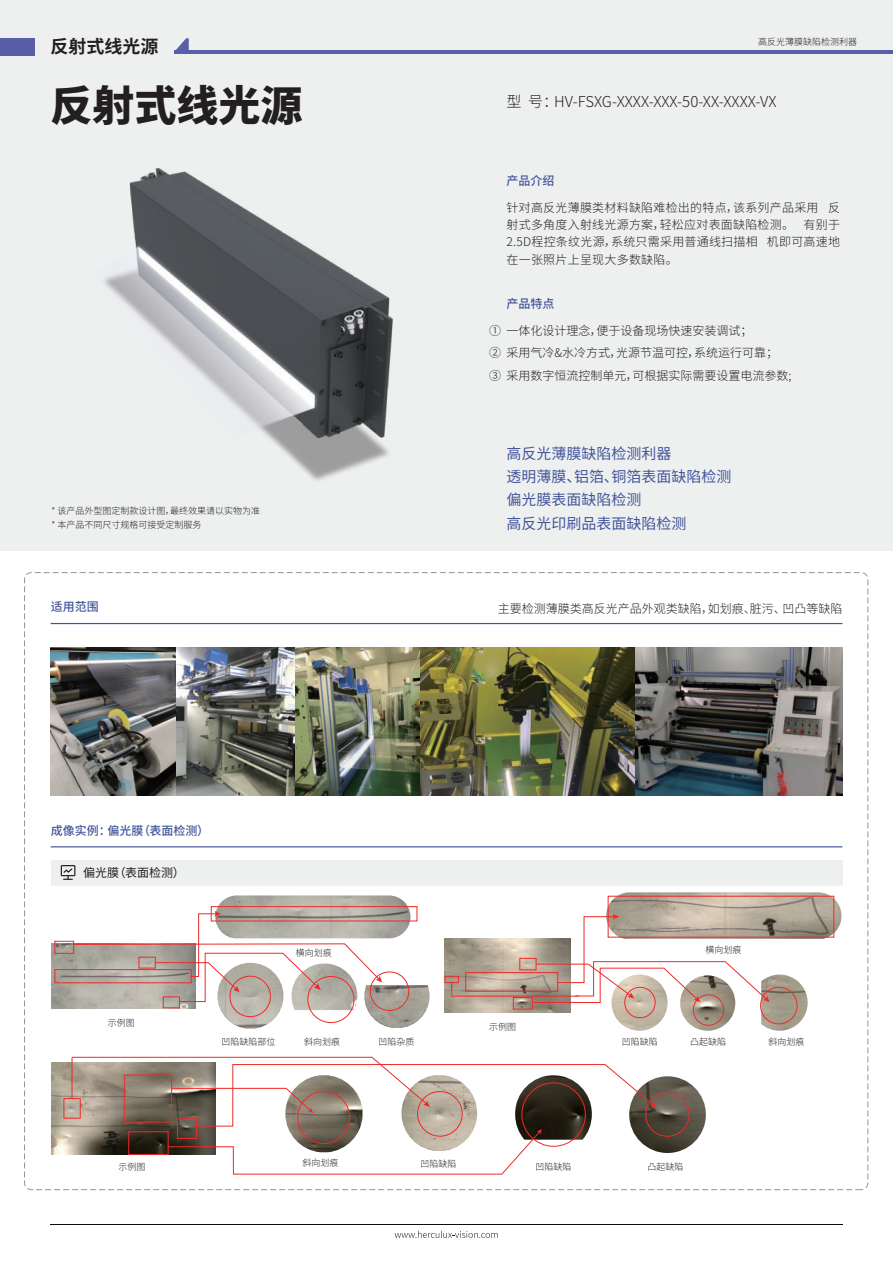
<style>
.page{position:relative;width:893px;height:1263px;background:#fff}
.page>*{position:absolute;margin:0;border:0;box-sizing:border-box;transform-origin:0 0}
.t1{font:800 42px "Source Han Sans CN";color:#231f20}
.t2{font:700 18px "Source Han Sans CN";color:#231f20}
.t3{font:15px/23.4px "Source Han Sans CN";color:#43559a}
.t4{font:300 15px "Source Han Sans CN";color:#231f20}
.t5{font:300 12px/17.4px "Source Han Sans CN";color:#231f20}
.t6{font:500 12px "Source Han Sans CN";color:#43559a}
.t7{font:12px "Source Han Sans CN";color:#231f20}
.t8{font:300 9px/14.4px "Source Han Sans CN";color:#231f20}
</style>
<div class="page">
<hr style="left:50px;top:1224px;width:793px;height:1px;background:#0e0c0d">
<svg style="left:395px;top:1231px;width:103px;height:7px"></svg>
<div style="left:0;top:0;width:893px;height:550px;background:#eef0f0"></div>
<img style="left:104px;top:168px;width:289px;height:302px">
<hr style="left:174px;top:50px;width:719px;height:4px;background:#595ea9">
<div style="left:0;top:38px;width:35px;height:17px;background:#595ea9"></div>
<svg style="left:176px;top:38px;width:13px;height:12px"></svg>
<hr style="left:51px;top:623px;width:791px;height:1px;background:#43559a">
<hr style="left:51px;top:846px;width:791px;height:1px;background:#43559a">
<img style="left:51px;top:647px;width:791px;height:149px">
<img style="left:52px;top:944px;width:144px;height:65px">
<div style="left:54px;top:969px;width:138px;height:14px;border:1px solid #ee2a29"></div>
<img style="left:215px;top:895px;width:195px;height:43px;border-radius:21px">
<div style="left:211px;top:906px;width:206px;height:15px;border:1px solid #ee2a29"></div>
<img style="left:217px;top:963px;width:66px;height:66px;border-radius:32px">
<div style="left:230px;top:976px;width:41px;height:41px;border:1px solid #ee2a29;border-radius:50%"></div>
<img style="left:292px;top:1002px;width:65px;height:8px">
<div style="left:163px;top:996px;width:17px;height:12px;border:1px solid #ee2a29"></div>
<img style="left:365px;top:985px;width:64px;height:43px">
<div style="left:370px;top:971px;width:39px;height:40px;border:1px solid #ee2a29;border-radius:50%"></div>
<div style="left:54px;top:941px;width:20px;height:13px;border:1px solid #ee2a29"></div>
<img style="left:445px;top:938px;width:126px;height:75px">
<img style="left:606px;top:892px;width:235px;height:47px">
<img style="left:611px;top:974px;width:57px;height:57px;border-radius:28px">
<img style="left:680px;top:975px;width:55px;height:56px;border-radius:28px">
<img style="left:761px;top:974px;width:47px;height:57px">
<div style="left:624px;top:987px;width:32px;height:31px;border:1px solid #ee2a29;border-radius:50%"></div>
<div style="left:693px;top:994px;width:31px;height:32px;border:1px solid #ee2a29;border-radius:50%"></div>
<div style="left:760px;top:987px;width:37px;height:37px;border:1px solid #ee2a29;border-radius:50%"></div>
<div style="left:513px;top:997px;width:20px;height:12px;border:1px solid #ee2a29"></div>
<div style="left:445px;top:976px;width:14px;height:7px;border:1px solid #ee2a29"></div>
<div style="left:608px;top:896px;width:226px;height:41px;border:1px solid #ee2a29"></div>
<img style="left:52px;top:1063px;width:19px;height:92px">
<img style="left:629px;top:1076px;width:77px;height:77px;border-radius:38px">
<div style="left:645px;top:1092px;width:44px;height:44px;border:1px solid #ee2a29;border-radius:50%"></div>
<svg style="left:71px;top:1056px;width:586px;height:119px"></svg>
<svg style="left:73px;top:911px;width:309px;height:91px"></svg>
<svg style="left:451px;top:914px;width:319px;height:89px"></svg>
<div style="left:51px;top:860px;width:791px;height:25px;background:#eef0f0"></div>
<div style="left:61px;top:865px;width:14px;height:11px;border:1px solid #231f20"></div>
<svg style="left:62px;top:867px;width:12px;height:13px"></svg>
<h2 class="t2" style="left:51px;top:36px;width:109px">反射式线光源</h2>
<p class="t8" style="left:758px;top:35px;width:100px">高反光薄膜缺陷检测利器</p>
<h1 class="t1" style="left:51px;top:82px;width:253px">反射式线光源</h1>
<p class="t4" style="left:507px;top:93px;width:271px">型 号：HV-FSXG-XXXX-XXX-50-XX-XXXX-VX</p>
<p class="t6" style="left:507px;top:174px;width:49px">产品介绍</p>
<p class="t5" style="left:507px;top:199px;width:335px;text-align:justify">针对高反光薄膜类材料缺陷难检出的特点，该系列产品采用 反射式多角度入射线光源方案，轻松应对表面缺陷检测。 有别于2.5D程控条纹光源，系统只需采用普通线扫描相 机即可高速地在一张照片上呈现大多数缺陷。</p>
<p class="t6" style="left:507px;top:297px;width:49px">产品特点</p>
<p class="t8" style="left:52px;top:503px;width:210px">* 该产品外型图定制款设计图，最终效果请以实物为准* 本产品不同尺寸规格可接受定制服务</p>
<p class="t6" style="left:51px;top:600px;width:49px">适用范围</p>
<p class="t5" style="left:489px;top:319px;width:304px;line-height:22.5px">① 一体化设计理念，便于设备现场快速安装调试；<br>② 采用气冷&amp;水冷方式，光源节温可控，系统运行可靠；<br>③ 采用数字恒流控制单元，可根据实际需要设置电流参数;</p>
<p class="t3" style="left:507px;top:442px;width:227px">高反光薄膜缺陷检测利器<br>透明薄膜、铝箔、铜箔表面缺陷检测偏光膜表面缺陷检测<br>高反光印刷品表面缺陷检测</p>
<p class="t5" style="left:498px;top:600px;width:346px">主要检测薄膜类高反光产品外观类缺陷，如划痕、脏污、凹凸等缺陷</p>
<p class="t6" style="left:51px;top:823px;width:160px">成像实例：偏光膜（表面检测）</p>
<p class="t7" style="left:83px;top:866px;width:103px">偏光膜（表面检测）</p>
<p class="t8" style="left:108px;top:1015px;width:28px">示例图</p>
<p class="t8" style="left:296px;top:945px;width:37px">横向划痕</p>
<p class="t8" style="left:221px;top:1035px;width:55px">凹陷缺陷部位</p>
<p class="t8" style="left:304px;top:1035px;width:37px">斜向划痕</p>
<p class="t8" style="left:379px;top:1035px;width:37px">凹陷杂质</p>
<p class="t8" style="left:489px;top:1019px;width:28px">示例图</p>
<p class="t8" style="left:706px;top:942px;width:37px">横向划痕</p>
<p class="t8" style="left:622px;top:1035px;width:37px">凹陷缺陷</p>
<p class="t8" style="left:768px;top:1035px;width:37px">斜向划痕</p>
<p class="t8" style="left:690px;top:1035px;width:37px">凸起缺陷</p>
<p class="t8" style="left:118px;top:1160px;width:28px">示例图</p>
<p class="t8" style="left:302px;top:1156px;width:37px">斜向划痕</p>
<p class="t8" style="left:421px;top:1156px;width:37px">凹陷缺陷</p>
<p class="t8" style="left:535px;top:1160px;width:37px">凹陷缺陷</p>
<p class="t8" style="left:648px;top:1160px;width:37px">凸起缺陷</p>
</div>
